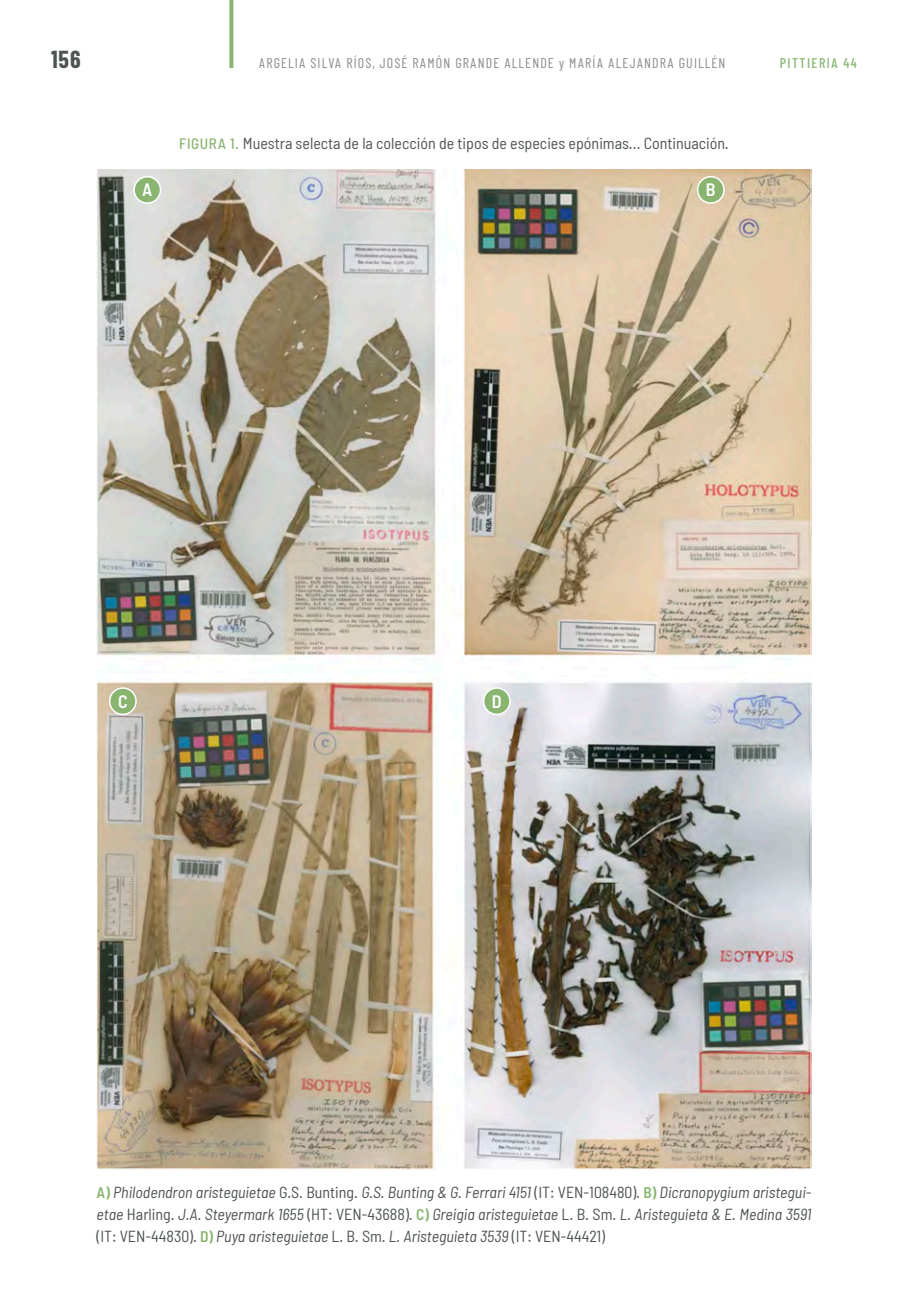
<style>
.page{position:relative;width:908px;height:1304px;background:#fff}
.page>*{position:absolute;margin:0;border:0;box-sizing:border-box;transform-origin:0 0}
.t1{font:700 24px "Barlow Condensed";color:#4d5451}
.t2{font:600 semi-condensed 18px "Barlow";color:#fff}
.t3{font:italic semi-condensed 16px/22px "Barlow";color:#4d5451;text-align:justify}
.t4{font:semi-condensed 16px "Barlow";color:#4d5451}
.t5{font:14px "Barlow Condensed";letter-spacing:.08em;color:#898b8b}
.t6{font:500 14px "Barlow Condensed";letter-spacing:.1em;color:#89b571}
.s1{font-weight:500;font-size:15px;color:#89b571}
.s2{font-weight:600;font-style:normal;font-size:15.4px;color:#89b571}
.s3{font-style:normal}
</style>
<div class="page">
<svg style="left:229px;top:0;width:4px;height:68px"></svg>
<img style="left:97px;top:169px;width:714px;height:1001px">
<div style="left:134px;top:177px;width:26px;height:26px;background:#89b571;border-radius:50%"></div>
<div style="left:133px;top:176px;width:28px;height:28px;border:2px solid #fff;border-radius:50%"></div>
<div style="left:110px;top:688px;width:26px;height:26px;background:#89b571;border-radius:50%"></div>
<div style="left:109px;top:687px;width:28px;height:28px;border:2px solid #fff;border-radius:50%"></div>
<div style="left:697px;top:177px;width:26px;height:26px;background:#89b571;border-radius:50%"></div>
<div style="left:696px;top:176px;width:28px;height:28px;border:2px solid #fff;border-radius:50%"></div>
<div style="left:483px;top:688px;width:26px;height:26px;background:#89b571;border-radius:50%"></div>
<div style="left:482px;top:687px;width:28px;height:28px;border:2px solid #fff;border-radius:50%"></div>
<h1 class="t1" style="left:51px;top:44px;width:31px">156</h1>
<p class="t5" style="left:259px;top:54px;width:468px">ARGELIA SILVA RÍOS, JOSÉ RAMÓN GRANDE ALLENDE y MARÍA ALEJANDRA GUILLÉN</p>
<p class="t6" style="left:779px;top:54px;width:79px">PITTIERIA 44</p>
<p class="t2" style="left:142px;top:179px;width:12px">A</p>
<p class="t4" style="left:179px;top:133px;width:551px"><span class="s1">FIGURA 1.</span> Muestra selecta de la colección de tipos de especies epónimas... Continuación.</p>
<p class="t2" style="left:705px;top:179px;width:11px">B</p>
<p class="t2" style="left:118px;top:690px;width:11px">C</p>
<p class="t2" style="left:491px;top:690px;width:11px">D</p>
<p class="t3" style="left:97px;top:1180px;width:716px"><span class="s2">A)</span> Philodendron aristeguietae <span class="s3">G.S. Bunting.</span> G.S. Bunting &amp; G. Ferrari 4151 <span class="s3">(IT: VEN-108480).</span> <span class="s2">B)</span> Dicranopygium aristegui&shy;etae <span class="s3">Harling.</span> J.A. Steyermark 1655 <span class="s3">(HT: VEN-43688).</span> <span class="s2">C)</span> Greigia aristeguietae <span class="s3">L. B. Sm.</span> L. Aristeguieta &amp; E. Medina 3591 <span class="s3">(IT: VEN-44830).</span> <span class="s2">D)</span> Puya aristeguietae <span class="s3">L. B. Sm.</span> L. Aristeguieta 3539 <span class="s3">(IT: VEN-44421)</span></p>
</div>
